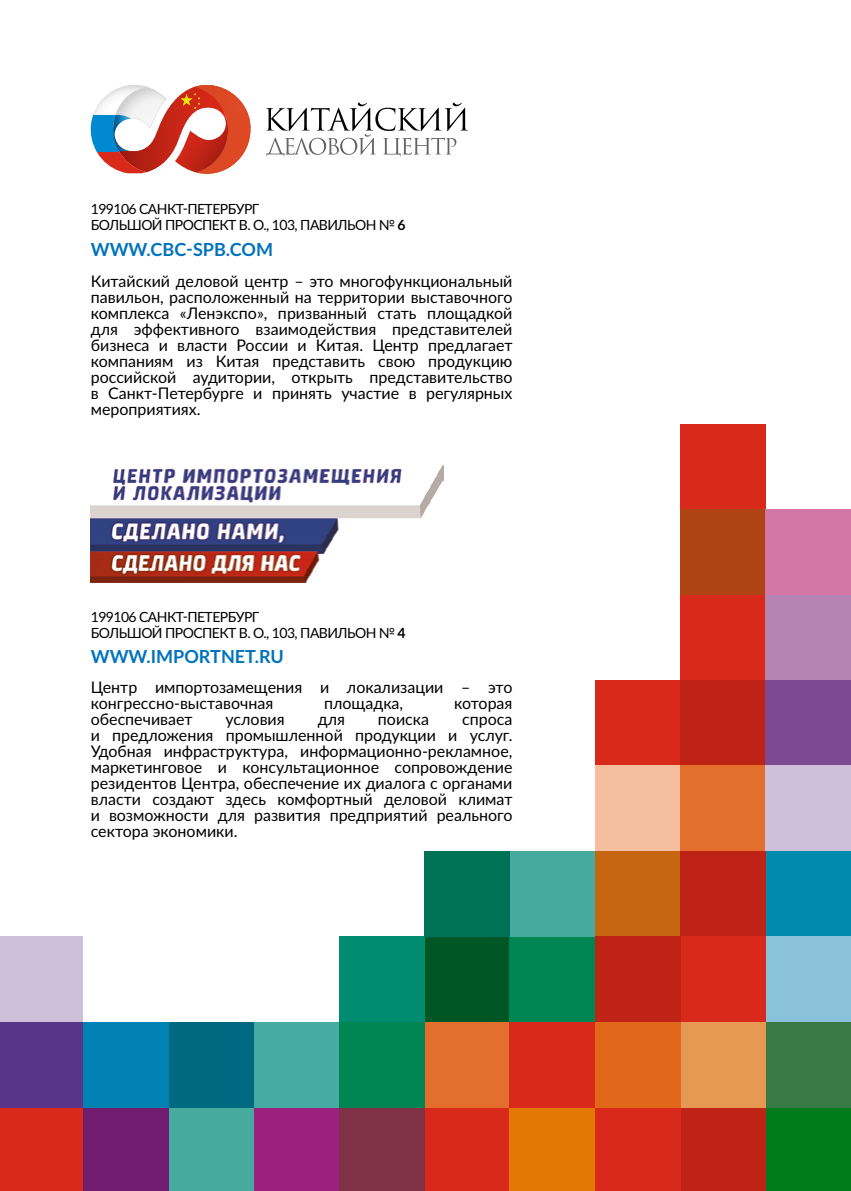
<style>
.page{position:relative;width:851px;height:1191px;background:#fff}
.page>*{position:absolute;margin:0;border:0;box-sizing:border-box;transform-origin:0 0}
.t1{font:700 18px "Lato";color:#0073bd}
.t2{font:16px/16px "Lato";color:#000;text-align:justify}
.t3{font:14px/16px "Lato";letter-spacing:-.04em;color:#000}
.s1{font-weight:700}
</style>
<div class="page">
<div style="left:765px;top:851px;width:85px;height:85px;background:#008aab"></div>
<div style="left:595px;top:680px;width:85px;height:85px;background:#d8291a"></div>
<div style="left:595px;top:765px;width:85px;height:86px;background:#f5be9f"></div>
<div style="left:595px;top:851px;width:85px;height:85px;background:#c76611"></div>
<div style="left:680px;top:424px;width:85px;height:85px;background:#d8291a"></div>
<div style="left:680px;top:509px;width:85px;height:86px;background:#ae4414"></div>
<div style="left:680px;top:595px;width:85px;height:85px;background:#d8291a"></div>
<div style="left:680px;top:680px;width:85px;height:85px;background:#be2315"></div>
<div style="left:680px;top:765px;width:85px;height:86px;background:#e36e2d"></div>
<div style="left:680px;top:851px;width:85px;height:85px;background:#be2315"></div>
<div style="left:765px;top:509px;width:85px;height:86px;background:#d477a6"></div>
<div style="left:765px;top:595px;width:85px;height:85px;background:#b684b2"></div>
<div style="left:765px;top:680px;width:85px;height:85px;background:#7c4a93"></div>
<div style="left:765px;top:765px;width:85px;height:86px;background:#cec0db"></div>
<div style="left:424px;top:1107px;width:85px;height:84px;background:#d8291a"></div>
<div style="left:339px;top:1107px;width:85px;height:84px;background:#813146"></div>
<div style="left:253px;top:1107px;width:86px;height:84px;background:#9c217e"></div>
<div style="left:168px;top:1107px;width:85px;height:84px;background:#46ab9e"></div>
<div style="left:83px;top:1107px;width:85px;height:84px;background:#701c6f"></div>
<div style="left:0;top:1107px;width:83px;height:84px;background:#d8291a"></div>
<div style="left:424px;top:1022px;width:85px;height:85px;background:#e36e2d"></div>
<div style="left:339px;top:1022px;width:85px;height:85px;background:#008653"></div>
<div style="left:253px;top:1022px;width:86px;height:85px;background:#46aca3"></div>
<div style="left:168px;top:1022px;width:85px;height:85px;background:#006982"></div>
<div style="left:83px;top:1022px;width:85px;height:85px;background:#0083b4"></div>
<div style="left:0;top:1022px;width:83px;height:85px;background:#5a3487"></div>
<div style="left:424px;top:936px;width:85px;height:86px;background:#005624"></div>
<div style="left:339px;top:936px;width:85px;height:86px;background:#008c71"></div>
<div style="left:0;top:936px;width:83px;height:86px;background:#cec0db"></div>
<div style="left:765px;top:1107px;width:85px;height:84px;background:#007c1d"></div>
<div style="left:680px;top:1107px;width:85px;height:84px;background:#be2315"></div>
<div style="left:595px;top:1107px;width:85px;height:84px;background:#d8291a"></div>
<div style="left:509px;top:1107px;width:86px;height:84px;background:#e37802"></div>
<div style="left:765px;top:1022px;width:85px;height:85px;background:#387945"></div>
<div style="left:680px;top:1022px;width:85px;height:85px;background:#e69953"></div>
<div style="left:595px;top:1022px;width:85px;height:85px;background:#e1681a"></div>
<div style="left:509px;top:1022px;width:86px;height:85px;background:#d8291a"></div>
<div style="left:765px;top:936px;width:85px;height:86px;background:#8ac3d9"></div>
<div style="left:680px;top:936px;width:85px;height:86px;background:#d8291a"></div>
<div style="left:595px;top:936px;width:85px;height:86px;background:#be2315"></div>
<div style="left:509px;top:936px;width:86px;height:86px;background:#008653"></div>
<div style="left:509px;top:851px;width:86px;height:85px;background:#46ab9e"></div>
<div style="left:424px;top:851px;width:85px;height:85px;background:#007256"></div>
<svg style="left:91px;top:85px;width:159px;height:88px"></svg>
<svg style="left:266px;top:102px;width:202px;height:54px"></svg>
<img style="left:91px;top:465px;width:352px;height:118px">
<p class="t3" style="left:91px;top:200px;width:316px">199106 САНКТ-ПЕТЕРБУРГ<br>БОЛЬШОЙ ПРОСПЕКТ В. О., 103, ПАВИЛЬОН № <span class="s1">6</span></p>
<p class="t1" style="left:91px;top:236px;width:184px">WWW.CBC-SPB.COM</p>
<p class="t2" style="left:91px;top:273px;width:423px">Китайский деловой центр – это многофункциональный павильон, расположенный на территории выставочного комплекса «Ленэкспо», призванный стать площадкой для эффективного взаимодействия представителей бизнеса и власти России и Китая. Центр предлагает компаниям из Китая представить свою продукцию российской аудитории, открыть представительство в Санкт-Петербурге и принять участие в регулярных мероприятиях.</p>
<p class="t3" style="left:91px;top:608px;width:316px">199106 САНКТ-ПЕТЕРБУРГ<br>БОЛЬШОЙ ПРОСПЕКТ В. О., 103, ПАВИЛЬОН № <span class="s1">4</span></p>
<p class="t1" style="left:91px;top:643px;width:195px">WWW.IMPORTNET.RU</p>
<p class="t2" style="left:91px;top:679px;width:423px">Центр импортозамещения и локализации – это конгрессно-выставочная</p>
<p class="t2" style="left:324px;top:695px;width:80px">площадка,</p>
<p class="t2" style="left:454px;top:695px;width:60px">которая</p>
<p class="t2" style="left:91px;top:711px;width:103px">обеспечивает</p>
<p class="t2" style="left:225px;top:711px;width:61px">условия</p>
<p class="t2" style="left:318px;top:711px;width:29px">для</p>
<p class="t2" style="left:378px;top:711px;width:53px">поиска</p>
<p class="t2" style="left:91px;top:711px;width:423px;text-indent:371px">спроса и предложения промышленной продукции и услуг.<br>Удобная инфраструктура, информационно-рекламное, маркетинговое и консультационное сопровождение резидентов Центра, обеспечение их диалога с органами власти создают здесь комфортный деловой климат и возможности для развития предприятий реального сектора экономики.</p>
</div>
